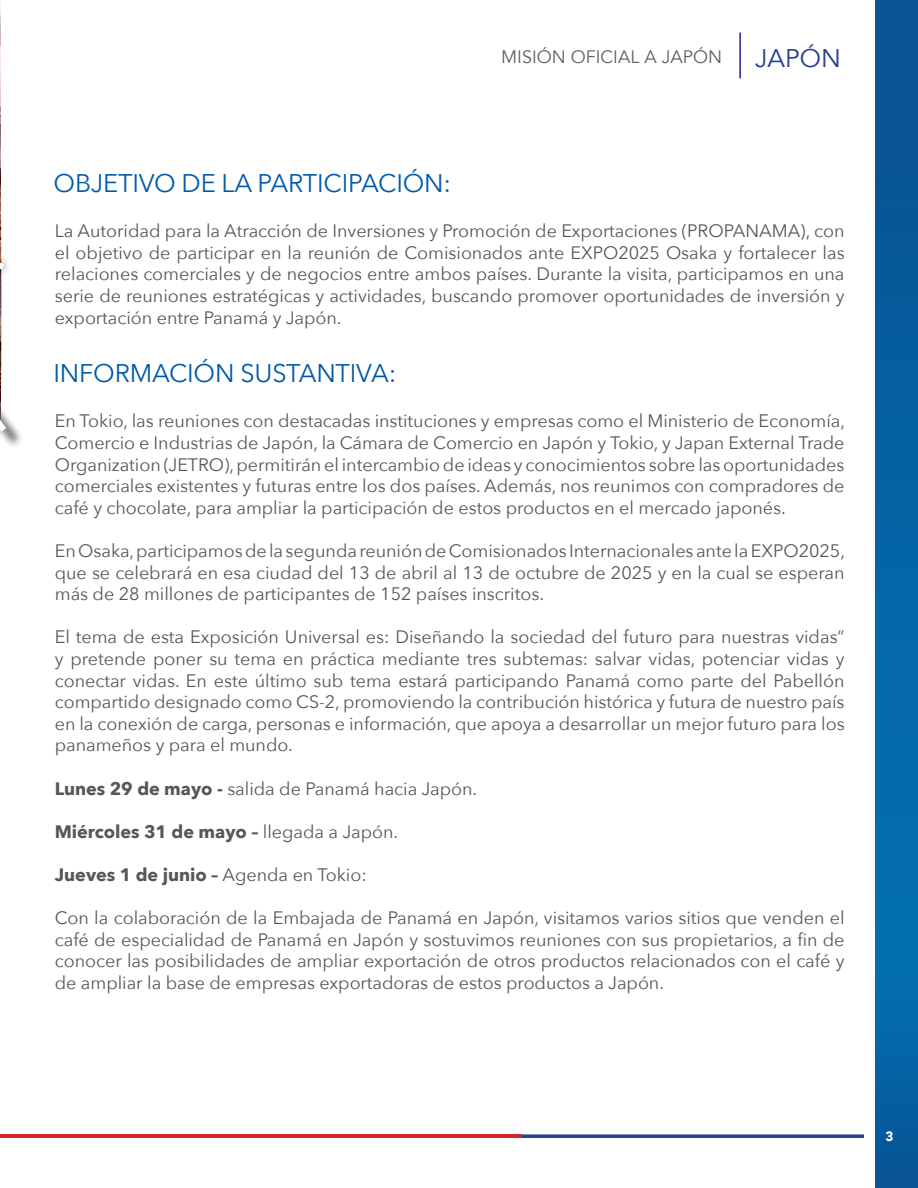
<style>
.page{position:relative;width:918px;height:1188px;background:#fff}
.page>*{position:absolute;margin:0;border:0;box-sizing:border-box;transform-origin:0 0}
.t1{font:25.5px "Avenir Next";letter-spacing:-.01em;color:#0059aa}
.t2{font:25.5px "Avenir";color:#25408f}
.t3{font:18px/21.6px "Avenir Next";color:#555759;text-align:justify}
.t4{font:700 18px "Avenir Next";color:#555759}
.t5{font:18px "Avenir";color:#606262}
.t6{font:900 13.5px "Avenir";color:#fff}
.s1{font-weight:700}
.s2{font-weight:400}
</style>
<div class="page">
<svg style="left:875px;top:0;width:43px;height:1188px;background:#0461a2"></svg>
<svg style="left:522px;top:1134px;width:342px;height:4px"></svg>
<hr style="left:0;top:1134px;width:522px;height:4px;background:#d62726">
<hr style="left:739px;top:32px;width:2px;height:46px;background:#231f94">
<svg style="left:0;top:0;width:12px;height:446px"></svg>
<h1 class="t1" style="left:54px;top:161px;width:399px">OBJETIVO DE LA PARTICIPACIÓN:</h1>
<p class="t5" style="left:501px;top:47px;width:222px">MISIÓN OFICIAL A JAPÓN</p>
<h1 class="t2" style="left:755px;top:43px;width:87px">JAPÓN</h1>
<p class="t3" style="left:55px;top:219px;width:791px">La Autoridad para la Atracción de Inversiones y Promoción de Exportaciones (PROPANAMA), con el objetivo de participar en la reunión de Comisionados ante EXPO2025 Osaka y fortalecer las relaciones comerciales y de negocios entre ambos países. Durante la visita, participamos en una serie de reuniones estratégicas y actividades, buscando promover oportunidades de inversión y exportación entre Panamá y Japón.</p>
<h1 class="t1" style="left:54px;top:352px;width:344px">INFORMACIÓN SUSTANTIVA:</h1>
<p class="t3" style="left:55px;top:409px;width:792px">En Tokio, las reuniones con destacadas instituciones y empresas como el Ministerio de Economía, Comercio e Industrias de Japón, la Cámara de Comercio en Japón y Tokio, y Japan External Trade Organization (JETRO), permitirán el intercambio de ideas y conocimientos sobre las oportunidades comerciales existentes y futuras entre los dos países. Además, nos reunimos con compradores de café y chocolate, para ampliar la participación de estos productos en el mercado japonés.</p>
<p class="t3" style="left:55px;top:539px;width:792px">En Osaka, participamos de la segunda reunión de Comisionados Internacionales ante la EXPO2025, que se celebrará en esa ciudad del 13 de abril al 13 de octubre de 2025 y en la cual se esperan más de 28 millones de participantes de 152 países inscritos.</p>
<p class="t3" style="left:55px;top:625px;width:791px">El tema de esta Exposición Universal es: Diseñando la sociedad del futuro para nuestras vidas” y pretende poner su tema en práctica mediante tres subtemas: salvar vidas, potenciar vidas y conectar vidas. En este último sub tema estará participando Panamá como parte del Pabellón compartido designado como CS-2, promoviendo la contribución histórica y futura de nuestro país en la conexión de carga, personas e información, que apoya a desarrollar un mejor futuro para los panameños y para el mundo.</p>
<p class="t3" style="left:55px;top:777px;width:424px"><span class="s1">Lunes 29 de mayo -</span> salida de Panamá hacia Japón.</p>
<p class="t4" style="left:55px;top:816px;width:345px">Miércoles 31 de mayo – <span class="s2">llegada a Japón.</span></p>
<p class="t4" style="left:55px;top:859px;width:314px">Jueves 1 de junio – <span class="s2">Agenda en Tokio:</span></p>
<p class="t3" style="left:55px;top:906px;width:791px">Con la colaboración de la Embajada de Panamá en Japón, visitamos varios sitios que venden el café de especialidad de Panamá en Japón y sostuvimos reuniones con sus propietarios, a fin de conocer las posibilidades de ampliar exportación de otros productos relacionados con el café y de ampliar la base de empresas exportadoras de estos productos a Japón.</p>
<p class="t6" style="left:886px;top:1125px;width:9px">3</p>
</div>
